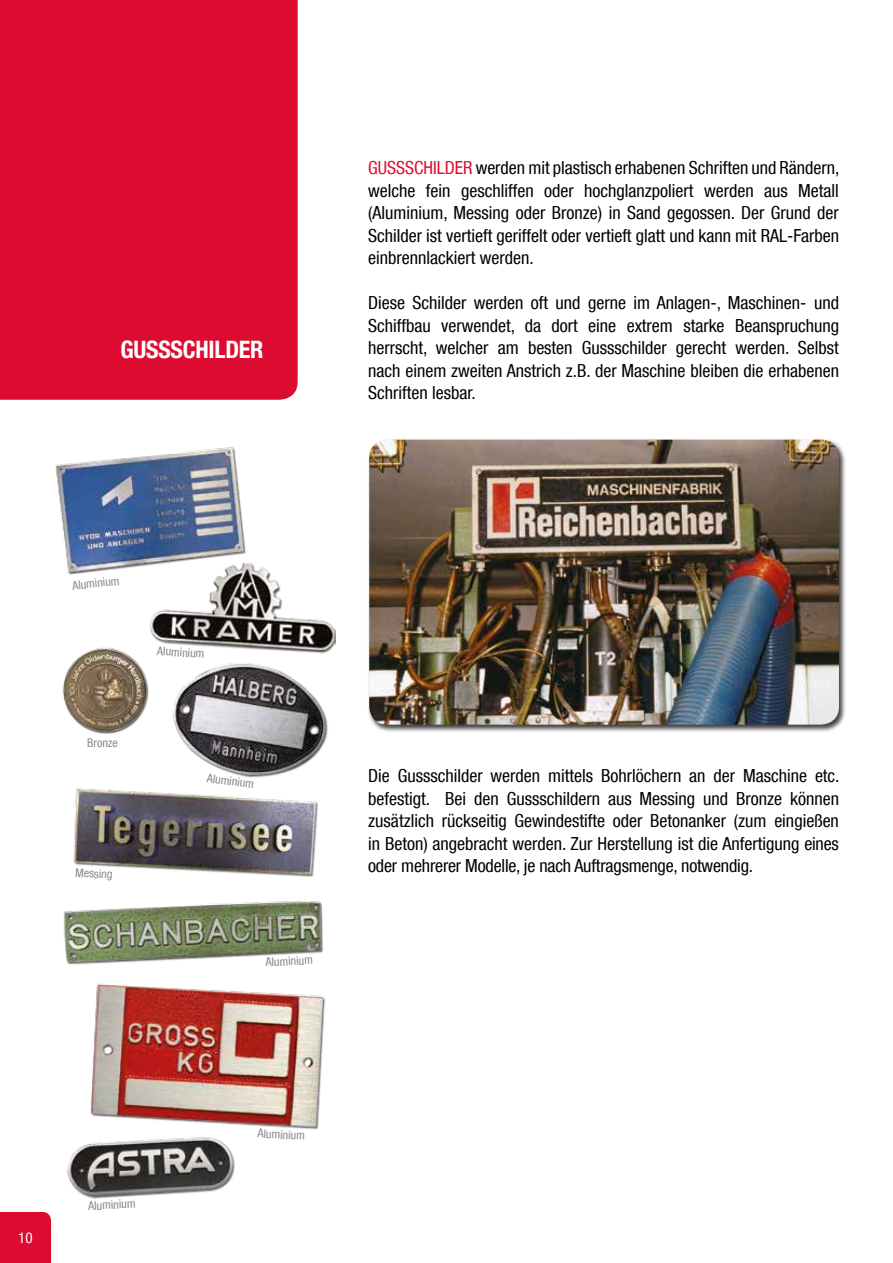
<style>
.page{position:relative;width:893px;height:1263px;background:#fff}
.page>*{position:absolute;margin:0;border:0;box-sizing:border-box;transform-origin:0 0}
.t1{font:700 condensed 24px "Helvetica Neue LT Com";letter-spacing:-.01em;color:#fff}
.t2{font:condensed 18px/22.5px "Helvetica Neue LT Com";color:#000;text-align:justify}
.t3{font:condensed 15px "Helvetica Neue LT Com";color:#fff}
.t4{font:condensed 12px "Helvetica Neue LT Com";color:#878787}
.s1{color:#dd0b2f}
</style>
<div class="page">
<hr style="left:892px;top:0;width:1px;height:1263px;background:#e3e3e3">
<img style="left:55px;top:447px;width:281px;height:752px">
<div style="left:367px;top:438px;width:479px;height:294px;background:#000;opacity:.75"></div>
<img style="left:369px;top:440px;width:470px;height:285px">
<div style="left:0;top:1212px;width:51px;height:51px;background:#dd0b2f"></div>
<div style="left:0;top:0;width:298px;height:400px;background:#dd0b2f"></div>
<h1 class="t1" style="left:120px;top:335px;width:145px">GUSSSCHILDER</h1>
<p class="t2" style="left:368px;top:157px;width:473px"><span class="s1">GUSSSCHILDER</span> werden mit plastisch erhabenen Schriften und Rändern, welche fein geschliffen oder hochglanzpoliert werden aus Metall (Aluminium, Messing oder Bronze) in Sand gegossen. Der Grund der Schilder ist vertieft geriffelt oder vertieft glatt und kann mit RAL-Farben einbrennlackiert werden.</p>
<p class="t2" style="left:368px;top:292px;width:472px">Diese Schilder werden oft und gerne im Anlagen-, Maschinen- und Schiffbau verwendet, da dort eine extrem starke Beanspruchung herrscht, welcher am besten Gussschilder gerecht werden. Selbst nach einem zweiten Anstrich z.B. der Maschine bleiben die erhabenen Schriften lesbar.</p>
<p class="t4" style="left:72px;top:578px;width:49px;rotate:-6deg">Aluminium</p>
<p class="t4" style="left:87px;top:735px;width:32px">Bronze</p>
<p class="t4" style="left:76px;top:865px;width:39px;rotate:3deg">Messing</p>
<p class="t4" style="left:158px;top:643px;width:49px;rotate:4deg">Aluminium</p>
<p class="t4" style="left:208px;top:770px;width:49px;rotate:8deg">Aluminium</p>
<p class="t4" style="left:265px;top:955px;width:49px;rotate:-3deg">Aluminium</p>
<p class="t2" style="left:368px;top:764px;width:473px">Die Gussschilder werden mittels Bohrlöchern an der Maschine etc. befestigt. Bei den Gussschildern aus Messing und Bronze können zusätzlich rückseitig Gewindestifte oder Betonanker (zum eingießen in Beton) angebracht werden. Zur Herstellung ist die Anfertigung eines oder mehrerer Modelle, je nach Auftragsmenge, notwendig.</p>
<p class="t3" style="left:18px;top:1229px;width:16px">10</p>
<p class="t4" style="left:88px;top:1199px;width:49px;rotate:-3deg">Aluminium</p>
<p class="t4" style="left:258px;top:1126px;width:49px;rotate:3deg">Aluminium</p>
</div>
